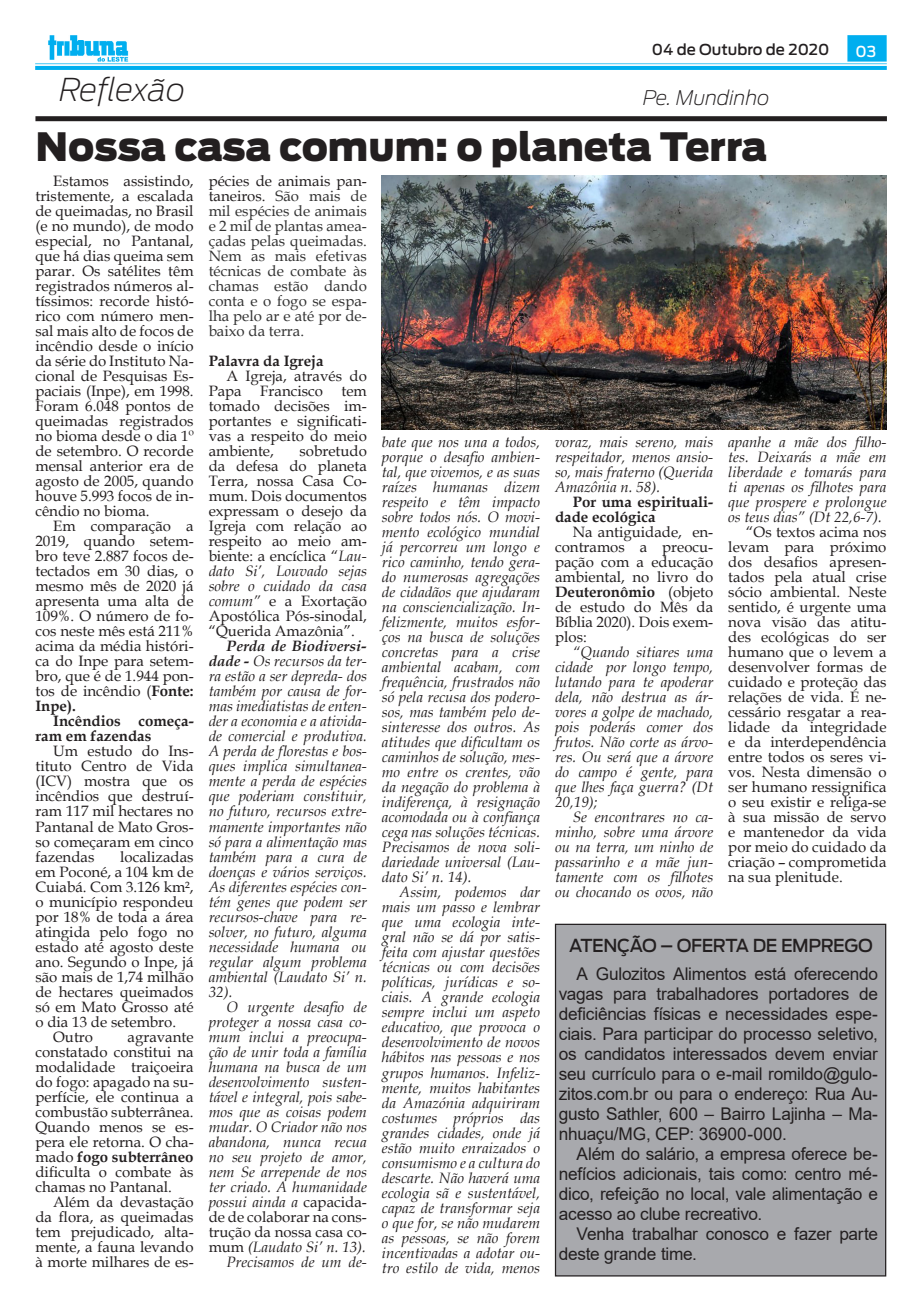
<style>
.page{position:relative;width:922px;height:1312px;background:#fff}
.page>*{position:absolute;margin:0;border:0;box-sizing:border-box;transform-origin:0 0}
.t1{font:900 38.75px "Antenna";color:#231f20}
.t2{font:italic 200 31.25px "Antenna";letter-spacing:-.01em;color:#231f20}
.t3{font:italic 200 20px "Antenna";color:#231f20}
.t4{font:500 17.75px "Antenna";letter-spacing:-.025em;color:#231f20}
.t5{font:17.5px/20px "Arial";letter-spacing:-.015em;color:#231f20;text-align:justify}
.Tribuna_Texto_-_Book{font:italic 15px/15px "Book Antiqua";color:#231f20;text-align:justify}
.Tribuna_Texto_-_Book-2{font:15px/15px "Book Antiqua";color:#231f20;text-align:justify}
.Tribuna_Texto_-_Book-3{font:15px/15px "Book Antiqua";color:#333;text-align:justify}
.Tribuna_Texto_-_Book-4{font:700 15px/15px "Book Antiqua";color:#231f20}
.t6{font:500 15px "Antenna";color:#231f20}
.t7{font:500 15px "Antenna";color:#fff}
.s1{font-weight:700}
.s2{color:#231f20}
.s3{font-style:italic}
.s4{font-style:normal}
</style>
<div class="page">
<img style="left:35px;top:35px;width:851px;height:34px">
<div style="left:35px;top:116px;width:851px;height:5px;background:#231f20"></div>
<div style="left:555px;top:924px;width:330px;height:351px;background:#a8a9ad"></div>
<div style="left:554px;top:923px;width:332px;height:353px;border:1px solid #231f20"></div>
<img style="left:382px;top:175px;width:504px;height:254px">
<p class="t2" style="left:59px;top:71px;width:127px">Reflexão</p>
<p class="t6" style="left:651px;top:41px;width:179px">04 de Outubro de 2020</p>
<p class="t7" style="left:855px;top:42px;width:22px">03</p>
<p class="t3" style="left:643px;top:86px;width:128px">Pe. Mundinho</p>
<p class="t1" style="left:35px;top:124px;width:733px">Nossa casa comum: o planeta Terra</p>
<p class="Tribuna_Texto_-_Book-2" style="left:35px;top:173px;width:160px;text-indent:18px">Estamos assistindo, tristemente, a escalada de queimadas, no Brasil (e no mundo), de modo especial, no Pantanal, que há dias queima sem parar. Os satélites têm registrados números al&shy;tíssimos: recorde histó&shy;rico com número men&shy;sal mais alto de focos de incêndio desde o início da série do Instituto Na&shy;cional de Pesquisas Es&shy;paciais (Inpe), em 1998.<br>Foram 6.048 pontos de queimadas registrados no bioma desde o dia 1º de setembro. O recorde mensal anterior era de agosto de 2005, quando houve 5.993 focos de in&shy;cêndio no bioma.</p>
<p class="Tribuna_Texto_-_Book-2" style="left:35px;top:518px;width:160px;text-indent:18px">Em comparação a 2019, quando setem&shy;bro teve 2.887 focos de&shy;tectados em 30 dias, o mesmo mês de 2020 já apresenta uma alta de 109%. O número de fo&shy;cos neste mês está 211% acima da média históri&shy;ca do Inpe para setem&shy;bro, que é de 1.944 pon&shy;tos de incêndio (<span class="s1">Fonte:<br>Inpe).</span></p>
<p class="Tribuna_Texto_-_Book-4" style="left:35px;top:713px;width:160px;text-indent:18px">Incêndios começa&shy;ram em fazendas</p>
<p class="Tribuna_Texto_-_Book-2" style="left:35px;top:743px;width:160px;text-indent:18px">Um estudo do Ins&shy;tituto Centro de Vida (ICV) mostra que os incêndios que destruí&shy;ram 117 mil hectares no Pantanal de Mato Gros&shy;so começaram em cinco fazendas</p>
<p class="Tribuna_Texto_-_Book-2" style="left:35px;top:848px;width:160px;text-indent:85px">localizadas em Poconé, a 104 km de Cuiabá. Com 3.126 km², o município respondeu por 18% de toda a área atingida pelo fogo no estado até agosto deste ano. Segundo o Inpe, já são mais de 1,74 milhão de hectares queimados só em Mato Grosso até o dia 13 de setembro.</p>
<p class="Tribuna_Texto_-_Book-2" style="left:53px;top:1028px;width:41px">Outro</p>
<p class="Tribuna_Texto_-_Book-2" style="left:35px;top:1028px;width:160px;text-indent:92px">agravante constatado constitui na modalidade traiçoeira do fogo: apagado na su&shy;perfície, ele continua a combustão subterrânea.<br>Quando menos se es&shy;pera ele retorna. O cha&shy;mado <span class="s1">fogo subterrâneo </span>dificulta o combate às chamas no Pantanal.</p>
<p class="Tribuna_Texto_-_Book-2" style="left:35px;top:1193px;width:160px;text-indent:18px">Além da devastação da flora, as queimadas tem prejudicado, alta&shy;mente, a fauna levando à morte milhares de es-</p>
<p class="Tribuna_Texto_-_Book-3" style="left:209px;top:173px;width:160px"><span class="s2">pécies de animais pan&shy;taneiros.</span> São mais de mil espécies de animais e 2 mil de plantas amea&shy;çadas pelas queimadas.<br>Nem as mais efetivas técnicas de combate às chamas estão dando conta e o fogo se espa&shy;lha pelo ar e até por de&shy;baixo da terra.</p>
<p class="Tribuna_Texto_-_Book-4" style="left:209px;top:353px;width:117px">Palavra da Igreja</p>
<p class="Tribuna_Texto_-_Book-2" style="left:209px;top:368px;width:160px;text-indent:18px">A Igreja, através do Papa Francisco tem tomado decisões im&shy;portantes e significati&shy;vas a respeito do meio ambiente,</p>
<p class="Tribuna_Texto_-_Book-2" style="left:209px;top:443px;width:160px;text-indent:91px">sobretudo da defesa do planeta Terra, nossa Casa Co&shy;mum. Dois documentos expressam o desejo da Igreja com relação ao respeito ao meio am&shy;biente: a encíclica “<span class="s3">Lau&shy;dato Si’, Louvado sejas sobre o cuidado da casa comum”</span> e a Exortação Apostólica Pós-sinodal, “Querida Amazônia”.</p>
<p class="Tribuna_Texto_-_Book" style="left:209px;top:638px;width:160px;text-indent:18px"><span class="s1">Perda de Biodiversi&shy;dade -</span> Os recursos da ter&shy;ra estão a ser depreda- dos também por causa de for&shy;mas imediatistas de enten&shy;der a economia e a ativida&shy;de comercial e produtiva.<br>A perda de florestas e bos&shy;ques implica simultanea&shy;mente a perda de espécies que poderiam constituir, no futuro, recursos extre&shy;mamente importantes não só para a alimentação mas também para a cura de doenças e vários serviços.<br>As diferentes espécies con&shy;tém genes que podem ser recursos-chave para re&shy;solver, no futuro, alguma necessidade humana ou regular algum problema ambiental (Laudato Si’ n.<br>32).</p>
<p class="Tribuna_Texto_-_Book" style="left:209px;top:998px;width:160px;text-indent:18px">O urgente desafio de proteger a nossa casa co&shy;mum inclui a preocupa&shy;ção de unir toda a família humana na busca de um desenvolvimento susten&shy;tável e integral, pois sabe&shy;mos que as coisas podem mudar. O Criador não nos abandona, nunca recua no seu projeto de amor, nem Se arrepende de nos ter criado. A humanidade possui ainda a <span class="s4">capacida&shy;de de colaborar na cons&shy;trução da nossa casa co&shy;mum</span> (Laudato Si’ n. 13).</p>
<p class="Tribuna_Texto_-_Book" style="left:226px;top:1253px;width:142px">Precisamos de um de-</p>
<p class="Tribuna_Texto_-_Book" style="left:382px;top:434px;width:160px">bate que nos una a todos, porque o desafio ambien&shy;tal, que vivemos, e as suas raízes humanas dizem respeito e têm impacto sobre todos nós. O movi&shy;mento ecológico mundial já percorreu um longo e rico caminho, tendo gera&shy;do numerosas agregações de cidadãos que ajudaram na consciencialização. In&shy;felizmente, muitos esfor&shy;ços na busca de soluções concretas para a crise ambiental acabam, com frequência, frustrados não só pela recusa dos podero&shy;sos, mas também pelo de&shy;sinteresse dos outros. As atitudes que dificultam os caminhos de solução, mes&shy;mo entre os crentes, vão da negação do problema à indiferença, à resignação acomodada ou à confiança cega nas soluções técnicas.<br>Precisamos de nova soli&shy;dariedade universal (Lau&shy;dato Si’ n. 14).</p>
<p class="Tribuna_Texto_-_Book" style="left:382px;top:884px;width:160px;text-indent:18px">Assim, podemos dar mais um passo e lembrar que uma ecologia inte&shy;gral não se dá por satis&shy;feita com ajustar questões técnicas ou com decisões políticas, jurídicas e so&shy;ciais. A grande ecologia sempre inclui um aspeto educativo, que provoca o desenvolvimento de novos hábitos nas pessoas e nos grupos humanos. Infeliz&shy;mente, muitos habitantes da Amazónia adquiriram costumes próprios das grandes cidades, onde já estão muito enraizados o consumismo e a cultura do descarte. Não haverá uma ecologia sã e sustentável, capaz de transformar seja o que for, se não mudarem as pessoas, se não forem incentivadas a adotar ou&shy;tro estilo de vida, menos</p>
<p class="Tribuna_Texto_-_Book" style="left:555px;top:434px;width:160px">voraz, mais sereno, mais respeitador, menos ansio&shy;so, mais fraterno (Querida Amazônia n. 58).</p>
<p class="Tribuna_Texto_-_Book-4" style="left:555px;top:494px;width:160px;text-indent:18px">Por uma espirituali&shy;dade ecológica</p>
<p class="Tribuna_Texto_-_Book-2" style="left:555px;top:524px;width:160px;text-indent:18px">Na antiguidade, en&shy;contramos a preocu&shy;pação com a educação ambiental, no livro do <span class="s1">Deuteronômio</span> (objeto de estudo do Mês da Bíblia 2020). Dois exem&shy;plos:</p>
<p class="Tribuna_Texto_-_Book" style="left:555px;top:644px;width:160px;text-indent:18px">“Quando sitiares uma cidade por longo tempo, lutando para te apoderar dela, não destrua as ár&shy;vores a golpe de machado, pois poderás comer dos frutos. Não corte as árvo&shy;res. Ou será que a árvore do campo é gente, para que lhes faça guerra? (Dt 20,19);</p>
<p class="Tribuna_Texto_-_Book" style="left:555px;top:809px;width:160px;text-indent:18px">Se encontrares no ca&shy;minho, sobre uma árvore ou na terra, um ninho de passarinho e a mãe jun&shy;tamente com os filhotes ou chocando os ovos, não</p>
<p class="Tribuna_Texto_-_Book" style="left:728px;top:434px;width:160px">apanhe a mãe dos filho&shy;tes. Deixarás a mãe em liberdade e tomarás para ti apenas os filhotes para que prospere e prolongue os teus dias” (Dt 22,6-7).</p>
<p class="Tribuna_Texto_-_Book-2" style="left:728px;top:524px;width:160px;text-indent:18px">“Os textos acima nos levam para próximo dos desafios apresen&shy;tados pela atual crise sócio ambiental. Neste sentido, é urgente uma nova visão das atitu&shy;des ecológicas do ser humano que o levem a desenvolver formas de cuidado e proteção das relações de vida. É ne&shy;cessário resgatar a rea&shy;lidade da integridade e da interdependência entre todos os seres vi&shy;vos. Nesta dimensão o ser humano ressignifica o seu existir e religa-se à sua missão de servo e mantenedor da vida por meio do cuidado da criação – comprometida na sua plenitude.</p>
<p class="t4" style="left:569px;top:934px;width:305px">ATENÇÃO – OFERTA DE EMPREGO</p>
<p class="t5" style="left:558px;top:963px;width:320px;text-indent:18px">A Gulozitos Alimentos está oferecendo vagas para trabalhadores portadores de deficiências físicas e necessidades espe&shy;ciais. Para participar do processo seletivo, os candidatos interessados devem enviar seu currículo para o e-mail romildo@gulo&shy;zitos.com.br ou para o endereço: Rua Au&shy;gusto Sathler, 600 – Bairro Lajinha – Ma&shy;nhuaçu/MG, CEP: 36900-000.</p>
<p class="t5" style="left:558px;top:1143px;width:320px;text-indent:18px">Além do salário, a empresa oferece be&shy;nefícios adicionais, tais como: centro mé&shy;dico, refeição no local, vale alimentação e acesso ao clube recreativo.</p>
<p class="t5" style="left:558px;top:1223px;width:320px;text-indent:18px">Venha trabalhar conosco e fazer parte deste grande time.</p>
</div>
